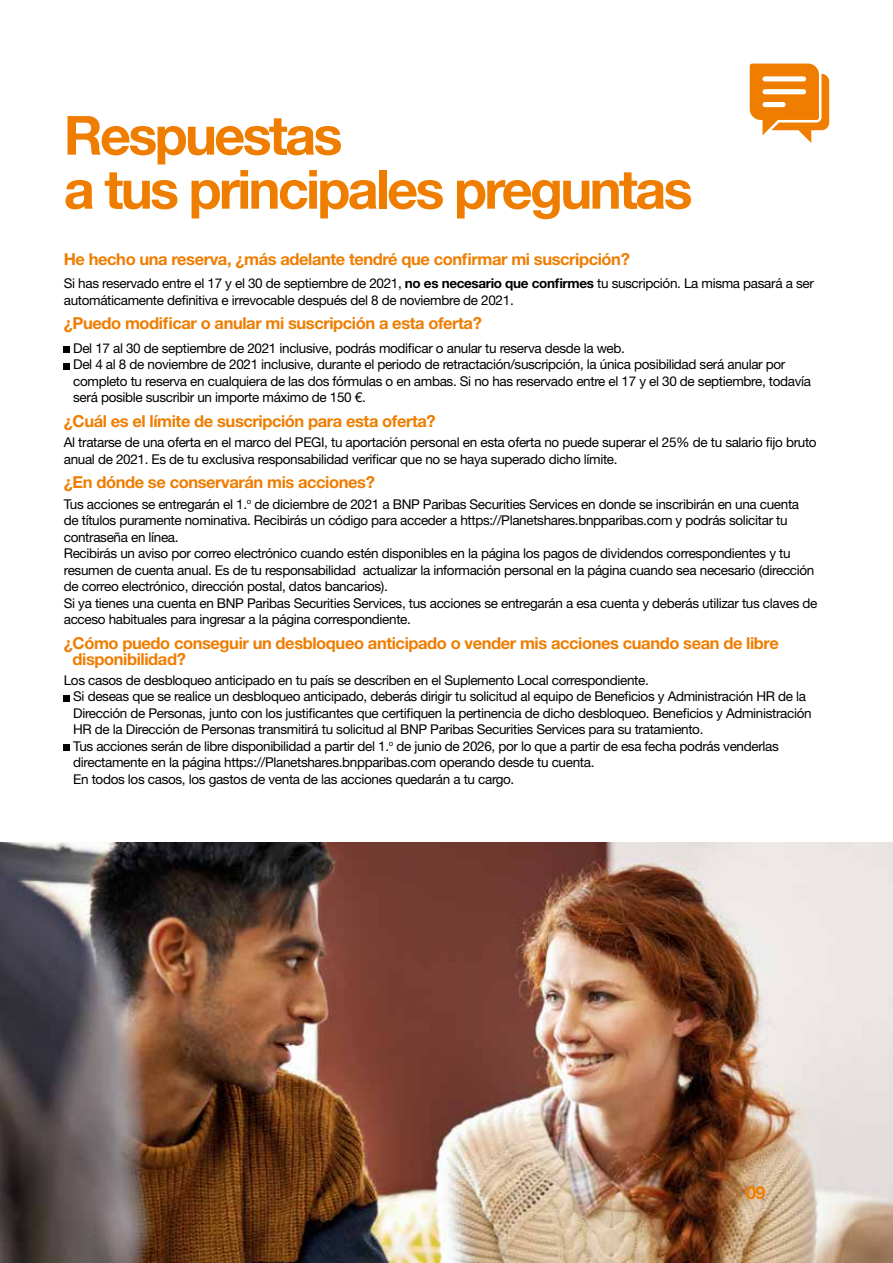
<style>
.page{position:relative;width:893px;height:1263px;background:#fff}
.page>*{position:absolute;margin:0;border:0;box-sizing:border-box;transform-origin:0 0}
.t1{font:700 54px/54px "Helvetica Neue LT Std";letter-spacing:-.05em;color:#ef7d00}
.t2{font:700 18px "Helvetica Neue LT Std";color:#ef7d00}
.t3{font:700 16.5px/16.5px "Helvetica Neue LT Std";letter-spacing:-.025em;color:#ef7d00}
.t4{font:13.5px/16.5px "Helvetica Neue LT Std";letter-spacing:-.025em;color:#000}
.s1{font-weight:700}
</style>
<div class="page">
<img style="left:0;top:843px;width:893px;height:420px">
<svg style="left:64px;top:347px;width:6px;height:6px"></svg>
<svg style="left:64px;top:363px;width:6px;height:6px"></svg>
<svg style="left:64px;top:695px;width:6px;height:6px"></svg>
<div style="left:64px;top:744px;width:6px;height:7px;background:#000"></div>
<svg style="left:750px;top:64px;width:79px;height:79px"></svg>
<h1 class="t1" style="left:64px;top:107px;width:630px">Respuestas<br>a tus principales preguntas</h1>
<p class="t3" style="left:64px;top:250px;width:568px">He hecho una reserva, ¿más adelante tendré que confirmar mi suscripción?</p>
<p class="t4" style="left:64px;top:275px;width:751px">Si has reservado entre el 17 y el 30 de septiembre de 2021, <span class="s1">no es necesario que confirmes</span> tu suscripción. La misma pasará a ser automáticamente definitiva e irrevocable después del 8 de noviembre de 2021.</p>
<p class="t3" style="left:64px;top:315px;width:420px">¿Puedo modificar o anular mi suscripción a esta oferta?</p>
<p class="t4" style="left:73px;top:340px;width:739px">Del 17 al 30 de septiembre de 2021 inclusive, podrás modificar o anular tu reserva desde la web.<br>Del 4 al 8 de noviembre de 2021 inclusive, durante el periodo de retractación/suscripción, la única posibilidad será anular por completo tu reserva en cualquiera de las dos fórmulas o en ambas. Si no has reservado entre el 17 y el 30 de septiembre, todavía será posible suscribir un importe máximo de 150 €.</p>
<p class="t3" style="left:64px;top:412px;width:373px">¿Cuál es el límite de suscripción para esta oferta?</p>
<p class="t4" style="left:64px;top:434px;width:754px">Al tratarse de una oferta en el marco del PEGI, tu aportación personal en esta oferta no puede superar el 25% de tu salario fijo bruto anual de 2021. Es de tu exclusiva responsabilidad verificar que no se haya superado dicho límite.</p>
<p class="t3" style="left:64px;top:474px;width:313px">¿En dónde se conservarán mis acciones?</p>
<p class="t4" style="left:64px;top:495px;width:755px">Tus acciones se entregarán el 1.<sup>o</sup> de diciembre de 2021 a BNP Paribas Securities Services en donde se inscribirán en una cuenta de títulos puramente nominativa. Recibirás un código para acceder a https://Planetshares.bnpparibas.com y podrás solicitar tu contraseña en línea.<br>Recibirás un aviso por correo electrónico cuando estén disponibles en la página los pagos de dividendos correspondientes y tu resumen de cuenta anual. Es de tu responsabilidad actualizar la información personal en la página cuando sea necesario (dirección de correo electrónico, dirección postal, datos bancarios).<br>Si ya tienes una cuenta en BNP Paribas Securities Services, tus acciones se entregarán a esa cuenta y deberás utilizar tus claves de acceso habituales para ingresar a la página correspondiente.</p>
<p class="t3" style="left:73px;top:634px;width:708px;text-indent:-9px">¿Cómo puedo conseguir un desbloqueo anticipado o vender mis acciones cuando sean de libre disponibilidad?</p>
<p class="t4" style="left:73px;top:672px;width:740px;text-indent:-9px">Los casos de desbloqueo anticipado en tu país se describen en el Suplemento Local correspondiente.<br>Si deseas que se realice un desbloqueo anticipado, deberás dirigir tu solicitud al equipo de Beneficios y Administración HR de la Dirección de Personas, junto con los justificantes que certifiquen la pertinencia de dicho desbloqueo. Beneficios y Administración HR de la Dirección de Personas transmitirá tu solicitud al BNP Paribas Securities Services para su tratamiento.<br>Tus acciones serán de libre disponibilidad a partir del 1.<sup>o</sup> de junio de 2026, por lo que a partir de esa fecha podrás venderlas directamente en la página https://Planetshares.bnpparibas.com operando desde tu cuenta.<br>En todos los casos, los gastos de venta de las acciones quedarán a tu cargo.</p>
<h2 class="t2" style="left:746px;top:1182px;width:21px">09</h2>
</div>
